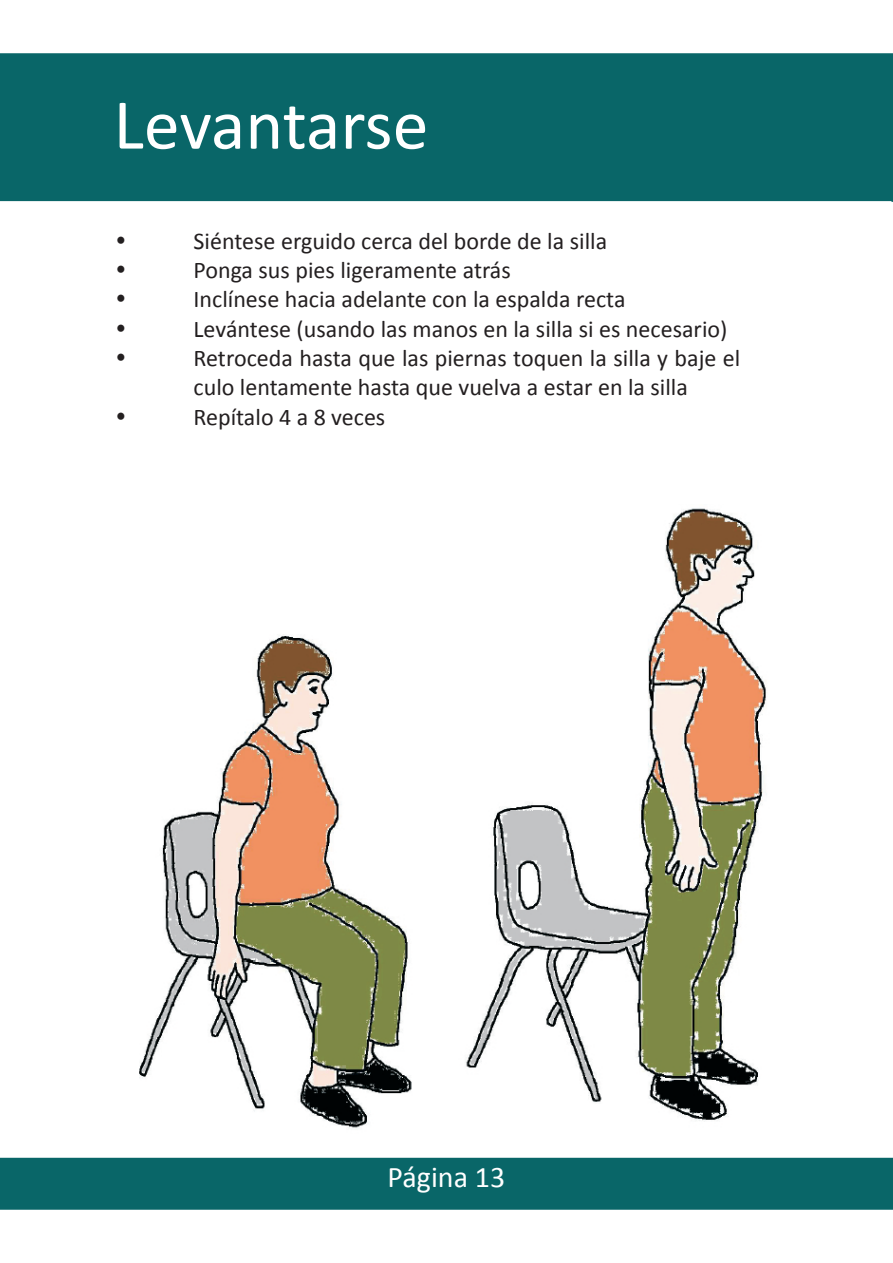
<style>
.page{position:relative;width:893px;height:1263px;background:#fff}
.page>*{position:absolute;margin:0;border:0;box-sizing:border-box;transform-origin:0 0}
.t1{font:72px "Calibri";letter-spacing:-.005em;color:#fff}
.t2{font:30px "Calibri";color:#fff}
.t3{font:24px/29.2px "Calibri";color:#231f20}
</style>
<div class="page">
<div style="left:0;top:53px;width:893px;height:148px;background:#096668;border:2px solid #096668"></div>
<div style="left:0;top:1158px;width:893px;height:52px;background:#096668;border:2px solid #096668"></div>
<svg style="left:891px;top:54px;width:2px;height:148px"></svg>
<img style="left:139px;top:508px;width:628px;height:620px">
<h1 class="t1" style="left:114px;top:95px;width:317px">Levantarse</h1>
<p class="t3" style="left:194px;top:228px;width:415px">Siéntese erguido cerca del borde de la silla</p>
<p class="t3" style="left:194px;top:257px;width:319px">Ponga sus pies ligeramente atrás</p>
<p class="t3" style="left:194px;top:287px;width:433px">Inclínese hacia adelante con la espalda recta</p>
<p class="t3" style="left:194px;top:316px;width:535px">Levántese (usando las manos en la silla si es necesario)</p>
<p class="t3" style="left:194px;top:345px;width:548px">Retroceda hasta que las piernas toquen la silla y baje el culo lentamente hasta que vuelva a estar en la silla</p>
<p class="t3" style="left:194px;top:404px;width:193px">Repítalo 4 a 8 veces</p>
<p class="t2" style="left:388px;top:1165px;width:119px">Página 13</p>
</div>
